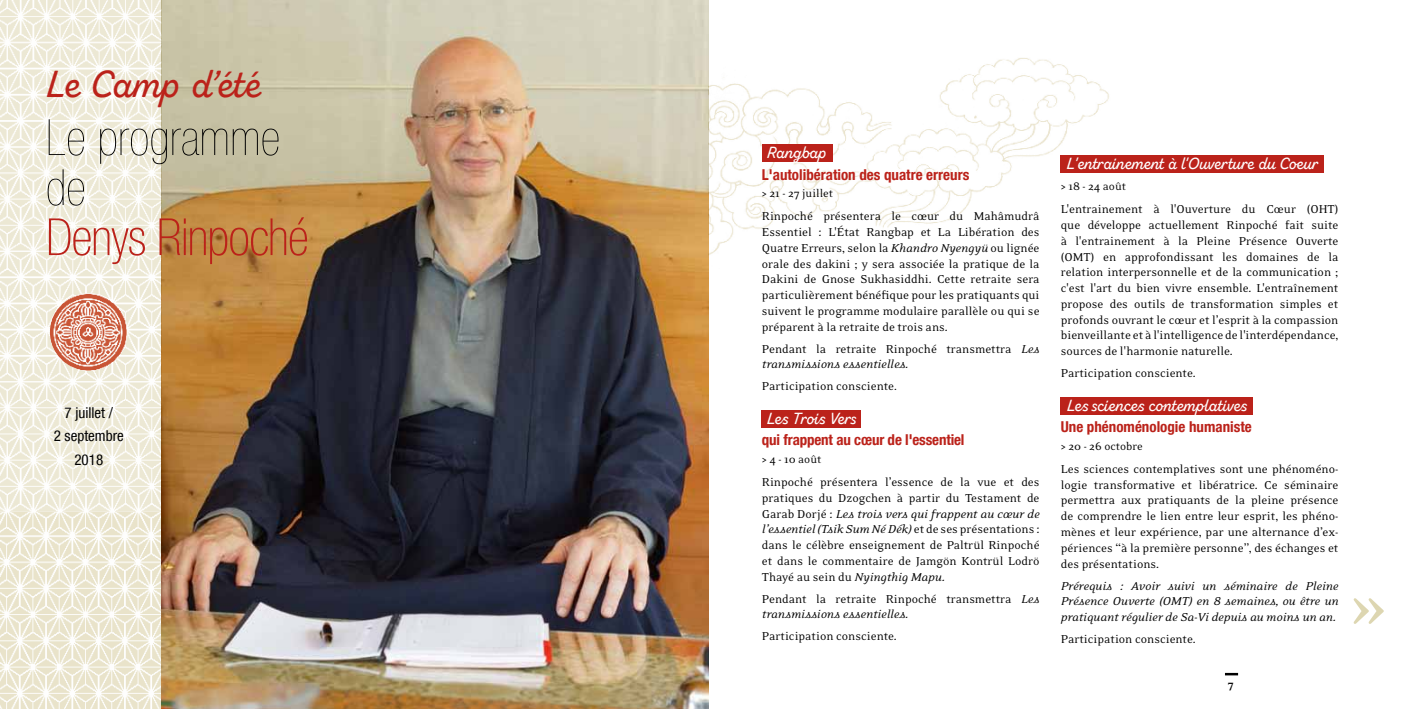
<style>
.page{position:relative;width:1418px;height:709px;background:#fff}
.page>*{position:absolute;margin:0;border:0;box-sizing:border-box;transform-origin:0 0}
.t1{font:700 88px "Eidetic Neo";color:#aa9a3c}
.t2{font:100 condensed 51.25px "Helvetica Neue LT Com";letter-spacing:-.02em;color:#bb221a}
.t3{font:200 condensed 50px/50px "Helvetica Neue LT Com";color:#000}
.t4{font:37.5px "Zing Script Rust SB Demo Base";color:#bb221a}
.t5{font:16.12px "Zing Script Rust SB Demo Base";color:#fff}
.t6{font:700 condensed 15px "Helvetica Neue LT Com";color:#bb221a}
.t7{font:condensed 15px/23.8px "Helvetica Neue LT Com";color:#000;text-align:center}
.t8{font:13.12px/15.8px "Eidetic Neo";color:#000;text-align:justify}
.t9{font:italic 13.12px/15.8px "Eidetic Neo";color:#000;text-align:justify}
.t10{font:12.5px "Eidetic Neo";color:#000}
.t11{font:700 12.5px "Eidetic Neo";color:#000}
.s1{font-style:italic}
.s2{font-size:12.5px}
</style>
<div class="page">
<svg style="left:1225px;top:673px;width:13px;height:2px"></svg>
<img style="left:0;top:0;width:709px;height:709px">
<img style="left:709px;top:58px;width:400px;height:197px">
<svg style="left:0;top:0;width:162px;height:511px;fill:#efebda"></svg>
<svg style="left:0;top:512px;width:161px;height:197px;fill:#eae5ce"></svg>
<div style="left:762px;top:144px;width:70px;height:18px;background:#bb221a"></div>
<div style="left:762px;top:410px;width:99px;height:18px;background:#bb221a"></div>
<div style="left:1060px;top:155px;width:263px;height:18px;background:#bb221a"></div>
<div style="left:1060px;top:397px;width:192px;height:18px;background:#bb221a"></div>
<img style="left:50px;top:293px;width:78px;height:78px;border-radius:39px">
<h3 class="t4" style="left:46px;top:61px;width:217px">Le Camp d’été</h3>
<h3 class="t3" style="left:46px;top:113px;width:236px">Le programme de</h3>
<h2 class="t2" style="left:46px;top:208px;width:264px">Denys Rinpoché</h2>
<p class="t7" style="left:54px;top:400px;width:71px">7 juillet /<br>2 septembre<br>2018</p>
<p class="t5" style="left:767px;top:142px;width:62px">Rangbap</p>
<p class="t6" style="left:762px;top:165px;width:209px">L'autolibération des quatre erreurs</p>
<p class="t10" style="left:762px;top:187px;width:73px">&gt; 21 - 27 juillet</p>
<p class="t8" style="left:762px;top:209px;width:279px">Rinpoché présentera le cœur du Mahâmudrâ Essentiel : L'État Rangbap et La Libération des Quatre Erreurs, selon la <span class="s1">Khandro Nyengyü</span> ou lignée orale des dakini ; y sera associée la pratique de la Dakini de Gnose Sukhasiddhi. Cette retraite sera particulièrement bénéfique pour les pratiquants qui suivent le programme modulaire parallèle ou qui se préparent à la retraite de trois ans.</p>
<p class="t8" style="left:762px;top:341px;width:279px">Pendant la retraite Rinpoché transmettra <span class="s1">Les transmissions essentielles.</span></p>
<p class="t8" style="left:762px;top:379px;width:136px">Participation consciente<span class="s2">.</span></p>
<p class="t5" style="left:766px;top:408px;width:91px">Les Trois Vers</p>
<p class="t6" style="left:762px;top:431px;width:204px">qui frappent au cœur de l'essentiel</p>
<p class="t10" style="left:762px;top:453px;width:61px">&gt; 4 - 10 août</p>
<p class="t8" style="left:762px;top:474px;width:279px">Rinpoché présentera l’essence de la vue et des pratiques du Dzogchen à partir du Testament de Garab Dorjé : <span class="s1">Les trois vers qui frappent au cœur de l’essentiel (Tsik Sum Né Dék)</span> et de ses présentations : dans le célèbre enseignement de Paltrül Rinpoché et dans le commentaire de Jamgön Kontrül Lodrö Thayé au sein du <span class="s1">Nyingthig Mapu.</span></p>
<p class="t8" style="left:762px;top:591px;width:279px">Pendant la retraite Rinpoché transmettra <span class="s1">Les transmissions essentielles.</span></p>
<p class="t8" style="left:762px;top:629px;width:136px">Participation consciente.</p>
<p class="t5" style="left:1066px;top:153px;width:254px">L'entrainement à l'Ouverture du Coeur</p>
<p class="t10" style="left:1060px;top:180px;width:67px">&gt; 18 - 24 août</p>
<p class="t8" style="left:1060px;top:202px;width:279px">L'entrainement à l'Ouverture du Cœur (OHT) que développe actuellement Rinpoché fait suite à l'entrainement à la Pleine Présence Ouverte (OMT) en approfondissant les domaines de la relation interpersonnelle et de la communication ; c'est l'art du bien vivre ensemble. L'entraînement propose des outils de transformation simples et profonds ouvrant le cœur et l’esprit à la compassion bienveillante et à l'intelligence de l'interdépendance, sources de l'harmonie naturelle.</p>
<p class="t8" style="left:1060px;top:366px;width:136px">Participation consciente.</p>
<p class="t5" style="left:1066px;top:395px;width:180px">Les sciences contemplatives</p>
<p class="t6" style="left:1060px;top:418px;width:192px">Une phénoménologie humaniste</p>
<p class="t10" style="left:1060px;top:439px;width:83px">&gt; 20 - 26 octobre</p>
<p class="t8" style="left:1060px;top:461px;width:279px">Les sciences contemplatives sont une phénoméno&shy;logie transformative et libératrice. Ce séminaire permettra aux pratiquants de la pleine présence de comprendre le lien entre leur esprit, les phéno&shy;mènes et leur expérience, par une alternance d’ex&shy;périences ‘‘à la première personne’’, des échanges et des présentations.</p>
<p class="t9" style="left:1060px;top:578px;width:279px">Prérequis : Avoir suivi un séminaire de Pleine Présence Ouverte (OMT) en 8 semaines, ou être un pratiquant régulier de Sa-Vi depuis au moins un an.</p>
<p class="t8" style="left:1060px;top:631px;width:136px">Participation consciente.</p>
<h1 class="t1" style="left:1386px;top:662px;width:39px;rotate:-180deg">«</h1>
<p class="t11" style="left:1227px;top:678px;width:7px">7</p>
</div>
